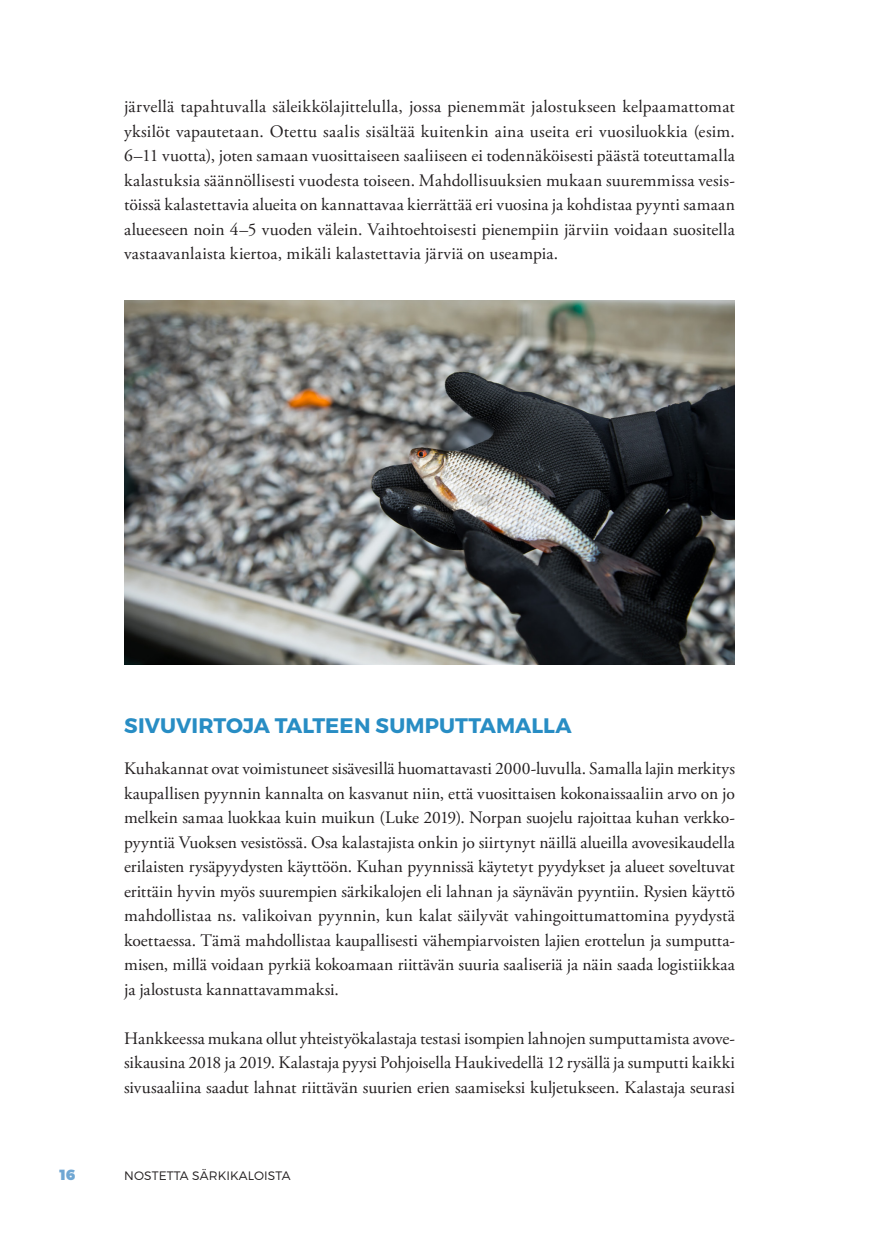
<style>
.page{position:relative;width:874px;height:1241px;background:#fff}
.page>*{position:absolute;margin:0;border:0;box-sizing:border-box;transform-origin:0 0}
.t1{font:700 21px "Montserrat";color:#288dc4}
.t2{font:17.5px/24.5px "Adobe Garamond Pro";letter-spacing:.005em;color:#231f20;text-align:justify}
.t3{font:900 14.7px "Montserrat";color:#70a7d3}
.t4{font:300 12.25px "Montserrat";letter-spacing:.01em;color:#231f20}
</style>
<div class="page">
<img style="left:124px;top:300px;width:610px;height:364px">
<p class="t2" style="left:124px;top:95px;width:612px">järvellä tapahtuvalla säleikkölajittelulla, jossa pienemmät jalostukseen kelpaamattomat yksilöt vapautetaan. Otettu saalis sisältää kuitenkin aina useita eri vuosiluokkia (esim.<br>6–11 vuotta), joten samaan vuosittaiseen saaliiseen ei todennäköisesti päästä toteuttamalla kalastuksia säännöllisesti vuodesta toiseen. Mahdollisuuksien mukaan suuremmissa vesis&shy;töissä kalastettavia alueita on kannattavaa kierrättää eri vuosina ja kohdistaa pyynti samaan alueeseen noin 4–5 vuoden välein. Vaihtoehtoisesti pienempiin järviin voidaan suositella vastaavanlaista kiertoa, mikäli kalastettavia järviä on useampia.</p>
<p class="t1" style="left:124px;top:712px;width:448px">SIVUVIRTOJA TALTEEN SUMPUTTAMALLA</p>
<p class="t2" style="left:124px;top:756px;width:612px">Kuhakannat ovat voimistuneet sisävesillä huomattavasti 2000-luvulla. Samalla lajin merkitys kaupallisen pyynnin kannalta on kasvanut niin, että vuosittaisen kokonaissaaliin arvo on jo melkein samaa luokkaa kuin muikun (Luke 2019). Norpan suojelu rajoittaa kuhan verkko&shy;pyyntiä Vuoksen vesistössä. Osa kalastajista onkin jo siirtynyt näillä alueilla avovesikaudella erilaisten rysäpyydysten käyttöön. Kuhan pyynnissä käytetyt pyydykset ja alueet soveltuvat erittäin hyvin myös suurempien särkikalojen eli lahnan ja säynävän pyyntiin. Rysien käyttö mahdollistaa ns. valikoivan pyynnin, kun kalat säilyvät vahingoittumattomina pyydystä koettaessa. Tämä mahdollistaa kaupallisesti vähempiarvoisten lajien erottelun ja sumputta&shy;misen, millä voidaan pyrkiä kokoamaan riittävän suuria saaliseriä ja näin saada logistiikkaa ja jalostusta kannattavammaksi.</p>
<p class="t2" style="left:124px;top:1026px;width:612px">Hankkeessa mukana ollut yhteistyökalastaja testasi isompien lahnojen sumputtamista avove&shy;sikausina 2018 ja 2019. Kalastaja pyysi Pohjoisella Haukivedellä 12 rysällä ja sumputti kaikki sivusaaliina saadut lahnat riittävän suurien erien saamiseksi kuljetukseen. Kalastaja seurasi</p>
<p class="t3" style="left:60px;top:1165px;width:17px">16</p>
<p class="t4" style="left:124px;top:1167px;width:168px">NOSTETTA SÄRKIKALOISTA</p>
</div>
